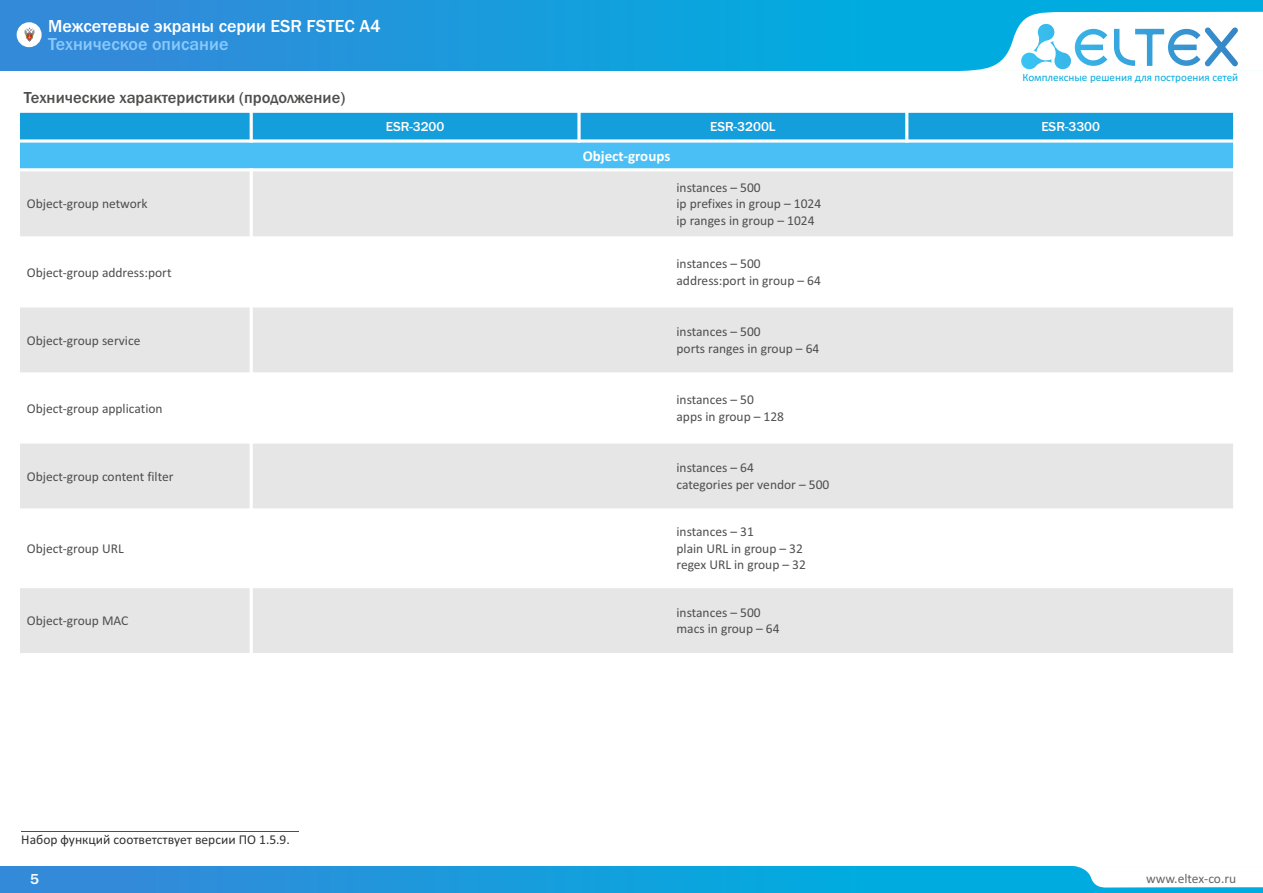
<style>
.page{position:relative;width:1263px;height:893px;background:#fff}
.page>*{position:absolute;margin:0;border:0;box-sizing:border-box;transform-origin:0 0}
.t1{font:500 18px "Franklin Gothic";color:#fff}
.t2{font:500 18px "Franklin Gothic";color:#8ac9fc}
.t3{font:500 16.5px "Franklin Gothic";color:#4e4e4d}
.t4{font:700 15px "Calibri";color:#fff}
.t5{font:500 15px "Franklin Gothic";color:#fff}
.t6{font:13.5px/16.5px "Calibri";color:#4e4e4d}
.t7{font:13.5px "Calibri";color:#313130}
.t8{font:500 13.5px "Franklin Gothic";color:#fff}
.t9{font:13.5px "Calibri";color:#666}
.t10{font:11.1px "Calibri";color:#00acdf}
</style>
<div class="page">
<div style="left:0;top:866px;width:1263px;height:27px;background:linear-gradient(to right,#3489d9,#00b4e0)"></div>
<svg style="left:1073px;top:866px;width:190px;height:22px"></svg>
<hr style="left:21px;top:831px;width:278px;height:1px;background:#4e4e4d">
<div style="left:18px;top:111px;width:233px;height:30px;background:#159edc"></div>
<div style="left:251px;top:111px;width:328px;height:30px;background:#159edc"></div>
<div style="left:579px;top:111px;width:328px;height:30px;background:#159edc"></div>
<div style="left:907px;top:111px;width:327px;height:30px;background:#159edc"></div>
<div style="left:18px;top:141px;width:1216px;height:29px;background:#49bff5"></div>
<div style="left:18px;top:170px;width:233px;height:68px;background:#e6e6e6"></div>
<div style="left:251px;top:170px;width:983px;height:68px;background:#e6e6e6"></div>
<div style="left:18px;top:306px;width:233px;height:68px;background:#e6e6e6"></div>
<div style="left:251px;top:306px;width:983px;height:68px;background:#e6e6e6"></div>
<div style="left:18px;top:442px;width:233px;height:68px;background:#e6e6e6"></div>
<div style="left:251px;top:442px;width:983px;height:68px;background:#e6e6e6"></div>
<div style="left:18px;top:587px;width:233px;height:68px;background:#e6e6e6"></div>
<div style="left:251px;top:587px;width:983px;height:68px;background:#e6e6e6"></div>
<hr style="left:17px;top:139px;width:3px;height:517px;background:#fff">
<hr style="left:17px;top:110px;width:3px;height:33px;background:#fff">
<hr style="left:250px;top:168px;width:3px;height:488px;background:#fff">
<hr style="left:250px;top:110px;width:3px;height:33px;background:#fff">
<svg style="left:577px;top:113px;width:4px;height:26px"></svg>
<hr style="left:905px;top:110px;width:3px;height:33px;background:#fff">
<hr style="left:1233px;top:168px;width:3px;height:488px;background:#fff">
<hr style="left:1233px;top:139px;width:3px;height:32px;background:#fff">
<hr style="left:1233px;top:110px;width:3px;height:33px;background:#fff">
<hr style="left:17px;top:653px;width:1219px;height:3px;background:#fff">
<hr style="left:17px;top:585px;width:1219px;height:3px;background:#fff">
<hr style="left:17px;top:508px;width:1219px;height:4px;background:#fff">
<hr style="left:17px;top:440px;width:1219px;height:4px;background:#fff">
<hr style="left:17px;top:372px;width:1219px;height:4px;background:#fff">
<hr style="left:17px;top:304px;width:1219px;height:3px;background:#fff">
<hr style="left:17px;top:236px;width:1219px;height:3px;background:#fff">
<hr style="left:17px;top:168px;width:1219px;height:3px;background:#fff">
<svg style="left:20px;top:139px;width:1213px;height:4px;fill:#fff"></svg>
<hr style="left:17px;top:110px;width:1219px;height:3px;background:#fff">
<div style="left:0;top:0;width:1263px;height:71px;background:linear-gradient(to right,#3489d9,#00b4e0)"></div>
<svg style="left:959px;top:12px;width:304px;height:59px"></svg>
<div style="left:17px;top:22px;width:25px;height:25px;border:9px solid #fff;border-radius:50%"></div>
<svg style="left:20px;top:25px;width:19px;height:19px"></svg>
<h1 class="t1" style="left:48px;top:20px;width:334px">Межсетевые экраны серии ESR FSTEC A4</h1>
<h1 class="t2" style="left:48px;top:37px;width:182px">Техническое описание</h1>
<p class="t3" style="left:24px;top:91px;width:323px">Технические характеристики (продолжение)</p>
<p class="t10" style="left:1022px;top:72px;width:217px">Комплексные решения для построения сетей</p>
<p class="t6" style="left:27px;top:197px;width:122px">Object-group network</p>
<p class="t8" style="left:386px;top:121px;width:60px">ESR-3200</p>
<p class="t8" style="left:710px;top:121px;width:67px">ESR-3200L</p>
<p class="t8" style="left:1041px;top:121px;width:60px">ESR-3300</p>
<p class="t4" style="left:583px;top:149px;width:89px">Object-groups</p>
<p class="t6" style="left:676px;top:180px;width:146px">instances – 500<br>ip prefixes in group – 1024 ip ranges in group – 1024</p>
<p class="t6" style="left:27px;top:265px;width:146px">Object-group address:port</p>
<p class="t6" style="left:676px;top:257px;width:146px">instances – 500 address:port in group – 64</p>
<p class="t6" style="left:27px;top:333px;width:115px">Object-group service</p>
<p class="t6" style="left:676px;top:325px;width:144px">instances – 500<br>ports ranges in group – 64</p>
<p class="t6" style="left:27px;top:401px;width:137px">Object-group application</p>
<p class="t6" style="left:676px;top:393px;width:109px">instances – 50<br>apps in group – 128</p>
<p class="t6" style="left:27px;top:469px;width:148px">Object-group content filter</p>
<p class="t6" style="left:676px;top:461px;width:154px">instances – 64<br>categories per vendor – 500</p>
<p class="t6" style="left:27px;top:541px;width:98px">Object-group URL</p>
<p class="t6" style="left:676px;top:525px;width:131px">instances – 31<br>plain URL in group – 32 regex URL in group – 32</p>
<p class="t6" style="left:27px;top:614px;width:103px">Object-group MAC</p>
<p class="t6" style="left:676px;top:605px;width:105px">instances – 500 macs in group – 64</p>
<p class="t7" style="left:21px;top:833px;width:270px">Набор функций соответствует версии ПО 1.5.9.</p>
<p class="t5" style="left:30px;top:874px;width:10px">5</p>
<p class="t9" style="left:1146px;top:873px;width:92px">www.eltex-co.ru</p>
</div>
